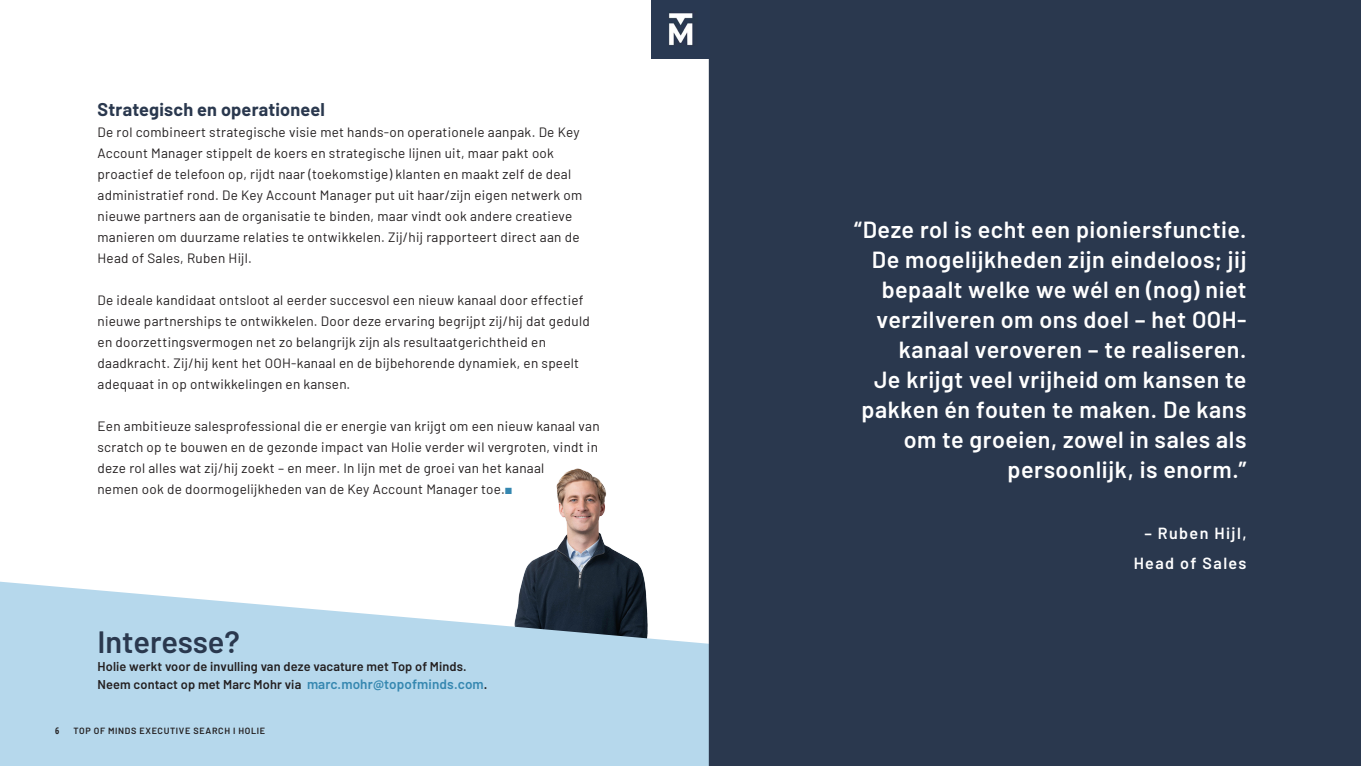
<style>
.page{position:relative;width:1361px;height:766px;background:#fff}
.page>*{position:absolute;margin:0;border:0;box-sizing:border-box;transform-origin:0 0}
.t1{font:600 30.75px "Barlow";letter-spacing:-.005em;color:#2a384e}
.Page_header_kopie{font:600 23.25px/30px "Barlow";letter-spacing:.025em;color:#fff;text-align:right}
.t2{font:700 18px "Barlow";letter-spacing:.01em;color:#2a384e}
.t3{font:600 16.12px "Barlow";letter-spacing:.085em;color:#fff}
.t4{font:13.5px/21px "Barlow";letter-spacing:.02em;color:#231f20}
.t5{font:600 12.75px "Barlow";letter-spacing:.01em;color:#231f20}
.t6{font:600 9px "Barlow";letter-spacing:.07em;color:#231f20}
.t7{font:700 condensed 9px "Open Sans";color:#231f20}
.s1{color:#3587b0}
.s2{font-size:13.5px;color:#3587b0}
.s3{font-size:13.5px}
</style>
<div class="page">
<img style="left:522px;top:468px;width:123px;height:113px">
<svg style="left:0;top:581px;width:709px;height:184px;fill:#b6d8ec"></svg>
<div style="left:709px;top:0;width:652px;height:765px;background:#2a384e"></div>
<img style="left:651px;top:0;width:58px;height:58px">
<p class="t2" style="left:98px;top:96px;width:229px">Strategisch en operationeel</p>
<p class="t4" style="left:98px;top:120px;width:486px">De rol combineert strategische visie met hands-on operationele aanpak. De Key Account Manager stippelt de koers en strategische lijnen uit, maar pakt ook proactief de telefoon op, rijdt naar (toekomstige) klanten en maakt zelf de deal administratief rond. De Key Account Manager put uit haar/zijn eigen netwerk om nieuwe partners aan de organisatie te binden, maar vindt ook andere creatieve manieren om duurzame relaties te ontwikkelen. Zij/hij rapporteert direct aan de Head of Sales, Ruben Hijl.</p>
<p class="t4" style="left:98px;top:288px;width:494px">De ideale kandidaat ontsloot al eerder succesvol een nieuw kanaal door effectief nieuwe partnerships te ontwikkelen. Door deze ervaring begrijpt zij/hij dat geduld en doorzettingsvermogen net zo belangrijk zijn als resultaatgerichtheid en daadkracht. Zij/hij kent het OOH-kanaal en de bijbehorende dynamiek, en speelt adequaat in op ontwikkelingen en kansen.</p>
<p class="t4" style="left:98px;top:414px;width:503px">Een ambitieuze salesprofessional die er energie van krijgt om een nieuw kanaal van scratch op te bouwen en de gezonde impact van Holie verder wil vergroten, vindt in deze rol alles wat zij/hij zoekt – en meer. In lijn met de groei van het kanaal</p>
<p class="t4" style="left:98px;top:477px;width:416px">nemen ook de doormogelijkheden van de Key Account Manager toe.<span class="s1">■</span></p>
<p class="t1" style="left:98px;top:619px;width:144px">Interesse?</p>
<p class="t5" style="left:98px;top:656px;width:371px">Holie werkt voor de invulling van deze vacature met Top of Minds.</p>
<p class="t5" style="left:98px;top:674px;width:391px">Neem contact op met Marc Mohr via <span class="s2">marc.mohr@topofminds.com</span><span class="s3">.</span></p>
<p class="t7" style="left:55px;top:724px;width:6px">6</p>
<p class="t6" style="left:73px;top:724px;width:193px">TOP OF MINDS EXECUTIVE SEARCH I HOLIE</p>
<p class="Page_header_kopie" style="left:854px;top:213px;width:394px">“Deze rol is echt een pioniersfunctie.<br>De mogelijkheden zijn eindeloos; jij bepaalt welke we wél en (nog) niet verzilveren om ons doel – het OOH&shy;kanaal veroveren – te realiseren.<br>Je krijgt veel vrijheid om kansen te pakken én fouten te maken. De kans om te groeien, zowel in sales als persoonlijk, is enorm.”</p>
<p class="t3" style="left:1144px;top:521px;width:104px">– Ruben Hijl,</p>
<p class="t3" style="left:1133px;top:551px;width:114px">Head of Sales</p>
</div>
